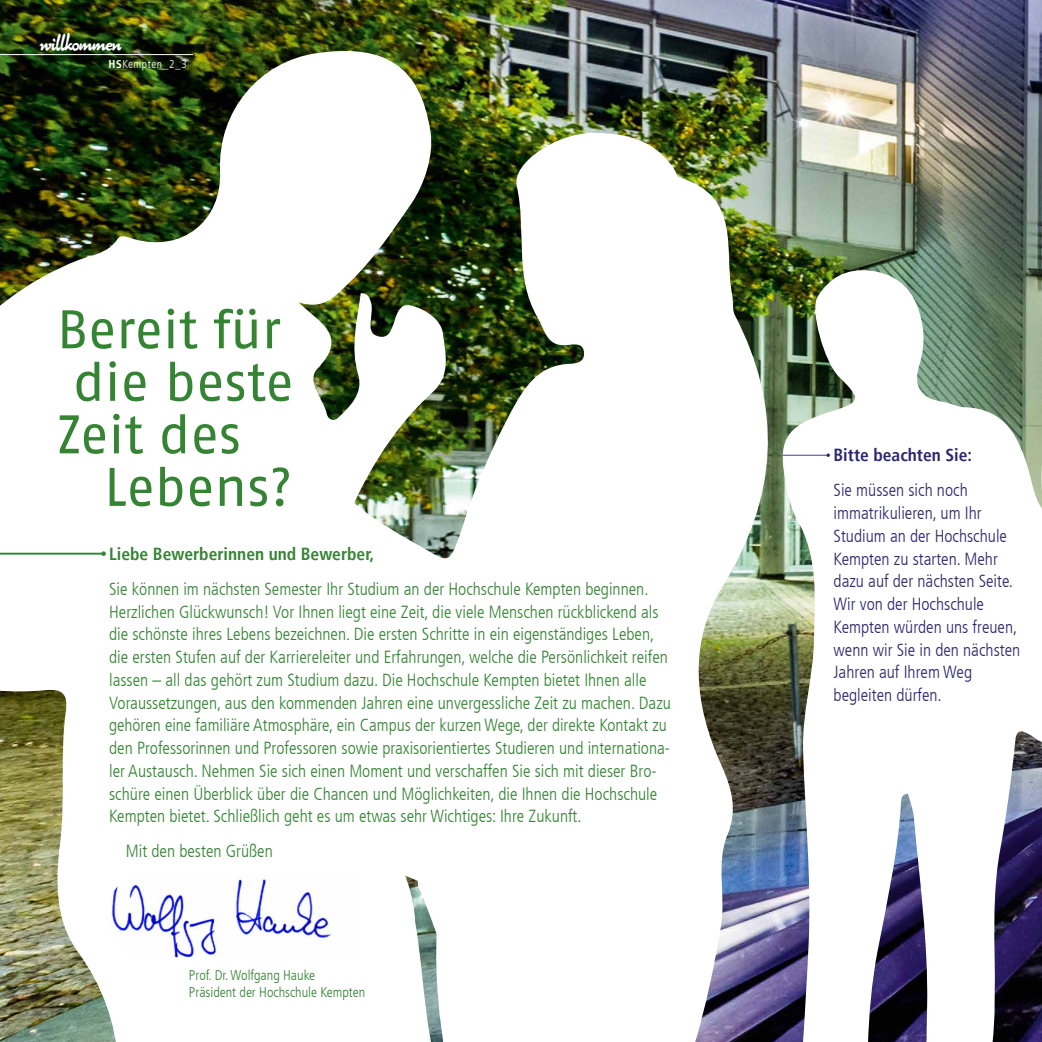
<style>
.page{position:relative;width:1042px;height:1042px;background:#fff}
.page>*{position:absolute;margin:0;border:0;box-sizing:border-box;transform-origin:0 0}
.t1{font:54.25px "Fago Offc Pro";letter-spacing:-.005em;color:#358434}
.t2{font:21px "Alpha 54";letter-spacing:-.05em;color:#fff}
.t3{font:300 condensed 17.5px/22.8px "Frutiger LT";color:#358434}
.t4{font:300 condensed 17.5px/22.8px "Frutiger LT";color:#2b286e}
.t5{font:700 condensed 17.5px "Frutiger LT";color:#358434}
.t6{font:700 condensed 17.5px "Frutiger LT";color:#2b286e}
.t7{font:300 condensed 14px/17.5px "Frutiger LT";color:#358434}
.t8{font:300 condensed 11.38px "Frutiger LT";letter-spacing:.05em;color:#fff}
.s1{font-weight:700}
</style>
<div class="page">
<img style="left:0;top:0;width:1042px;height:1042px">
<img style="left:0;top:44px;width:531px;height:998px">
<svg style="left:234px;top:133px;width:536px;height:909px"></svg>
<img style="left:776px;top:176px;width:266px;height:866px">
<hr style="left:0;top:54px;width:193px;height:1px;background:#fff">
<svg style="left:783px;top:453px;width:47px;height:4px"></svg>
<svg style="left:102px;top:552px;width:4px;height:3px"></svg>
<img style="left:106px;top:874px;width:254px;height:83px">
<div style="left:473px;top:846px;width:14px;height:14px;background:#fff"></div>
<p class="t2" style="left:39px;top:30px;width:84px">willkommen</p>
<p class="t8" style="left:109px;top:58px;width:80px"><span class="s1">HS</span>Kempten_2_3</p>
<h1 class="t1" style="left:57px;top:297px;width:226px">Bereit für</h1>
<h1 class="t1" style="left:73px;top:349px;width:223px">die beste</h1>
<h1 class="t1" style="left:57px;top:402px;width:186px">Zeit des</h1>
<h1 class="t1" style="left:104px;top:454px;width:190px">Lebens?</h1>
<p class="t5" style="left:109px;top:543px;width:267px">Liebe Bewerberinnen und Bewerber,</p>
<p class="t3" style="left:109px;top:577px;width:563px">Sie können im nächsten Semester Ihr Studium an der Hochschule Kempten beginnen.<br>Herzlichen Glückwunsch! Vor Ihnen liegt eine Zeit, die viele Menschen rückblickend als die schönste ihres Lebens bezeichnen. Die ersten Schritte in ein eigenständiges Leben, die ersten Stufen auf der Karriereleiter und Erfahrungen, welche die Persönlichkeit reifen lassen – all das gehört zum Studium dazu. Die Hochschule Kempten bietet Ihnen alle Voraussetzungen, aus den kommenden Jahren eine unvergessliche Zeit zu machen. Dazu gehören eine familiäre Atmosphäre, ein Campus der kurzen Wege, der direkte Kontakt zu den Professorinnen und Professoren sowie praxisorientiertes Studieren und internationa&shy;ler Austausch. Nehmen Sie sich einen Moment und verschaffen Sie sich mit dieser Bro&shy;schüre einen Überblick über die Chancen und Möglichkeiten, die Ihnen die Hochschule Kempten bietet. Schließlich geht es um etwas sehr Wichtiges: Ihre Zukunft.</p>
<p class="t3" style="left:126px;top:840px;width:148px">Mit den besten Grüßen</p>
<p class="t7" style="left:189px;top:966px;width:178px">Prof. Dr. Wolfgang Hauke<br>Präsident der Hochschule Kempten</p>
<p class="t6" style="left:833px;top:445px;width:140px">Bitte beachten Sie:</p>
<p class="t4" style="left:833px;top:479px;width:188px">Sie müssen sich noch immatrikulieren, um Ihr<br>Studium an der Hochschule<br>Kempten zu starten. Mehr dazu auf der nächsten Seite.<br>Wir von der Hochschule<br>Kempten würden uns freuen, wenn wir Sie in den nächsten<br>Jahren auf Ihrem Weg begleiten dürfen.</p>
</div>
